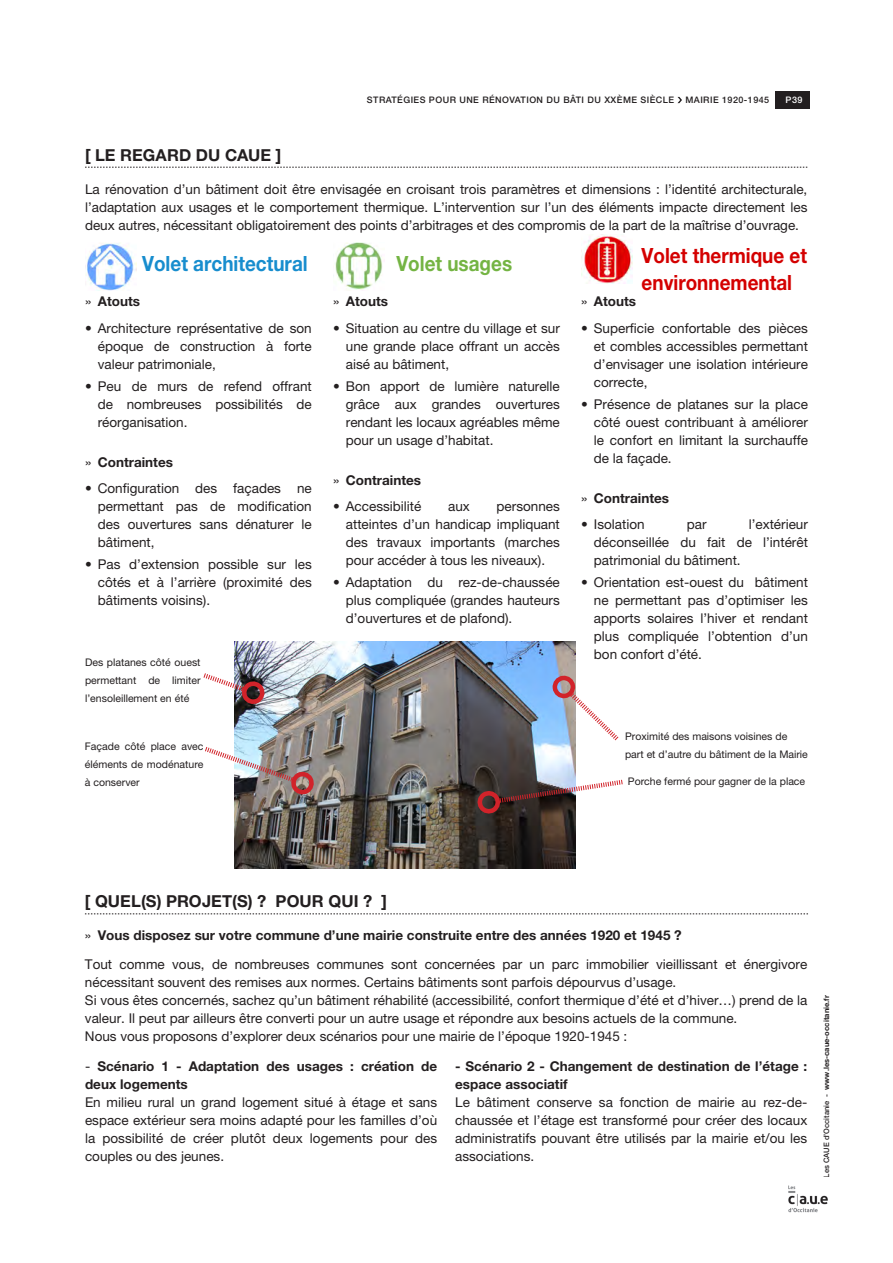
<style>
.page{position:relative;width:893px;height:1263px;background:#fff}
.page>*{position:absolute;margin:0;border:0;box-sizing:border-box;transform-origin:0 0}
.Contenu___texte{font:700 21px/27px "Helvetica Neue LT Pro";color:#d40000;scale:.9 1}
.Contenu___texte-2{font:700 21px "Helvetica Neue LT Pro";color:#178dce;scale:.9 1}
.Contenu___texte-3{font:700 21px "Helvetica Neue LT Pro";color:#74b443;scale:.9 1}
.Contenu___Titre{font:700 16.5px "Helvetica Neue LT Pro";letter-spacing:.005em;color:#231f20}
.Contenu___Liste{font:13.5px/18px "Helvetica Neue LT Pro";color:#231f20;text-align:justify}
.Contenu___texte-4{font:13.5px/18px "Helvetica Neue LT Pro";color:#231f20;text-align:justify}
.Contenu___Sous-titre{font:700 13.5px "Helvetica Neue LT Pro";color:#231f20}
.Contenu___texte-5{font:700 13.5px/18px "Helvetica Neue LT Pro";color:#231f20}
.légende___numérotati{font:10.5px/18px "Helvetica Neue LT Pro";color:#231f20;text-align:justify}
.t1{font:500 9px "Helvetica Neue LT Pro";letter-spacing:.05em;color:#231f20}
.t2{font:500 9px "Helvetica Neue LT Pro";color:#fff}
.t3{font:700 7.5px "Helvetica Neue LT Pro";color:#231f20}
.s1{font-weight:400}
.s2{font-weight:500}
</style>
<div class="page">
<svg style="left:85px;top:167px;width:722px;height:1px"></svg>
<img style="left:85px;top:243px;width:51px;height:47px">
<img style="left:333px;top:242px;width:50px;height:48px">
<img style="left:581px;top:235px;width:51px;height:48px">
<img style="left:234px;top:641px;width:341px;height:227px">
<svg style="left:85px;top:913px;width:723px;height:1px"></svg>
<svg style="left:472px;top:779px;width:151px;height:37px"></svg>
<svg style="left:549px;top:672px;width:70px;height:69px"></svg>
<img style="left:205px;top:746px;width:114px;height:53px">
<img style="left:203px;top:672px;width:67px;height:37px">
<div style="left:775px;top:91px;width:34px;height:17px;background:#231f20"></div>
<svg style="left:677px;top:97px;width:5px;height:6px"></svg>
<img style="left:788px;top:1185px;width:40px;height:28px">
<p class="t1" style="left:367px;top:95px;width:309px">STRATÉGIES POUR UNE RÉNOVATION DU BÂTI DU XXÈME SIÈCLE</p>
<p class="t1" style="left:685px;top:95px;width:85px">MAIRIE 1920-1945</p>
<p class="t2" style="left:785px;top:95px;width:18px">P39</p>
<p class="Contenu___Titre" style="left:85px;top:145px;width:198px">[ LE REGARD DU CAUE ]</p>
<p class="Contenu___texte-4" style="left:85px;top:180px;width:724px">La rénovation d’un bâtiment doit être envisagée en croisant trois paramètres et dimensions : l’identité architecturale, l’adaptation aux usages et le comportement thermique. L’intervention sur l’un des éléments impacte directement les deux autres, nécessitant obligatoirement des points d’arbitrages et des compromis de la part de la maîtrise d’ouvrage.</p>
<p class="Contenu___texte-2" style="left:142px;top:250px;width:185px">Volet architectural</p>
<p class="Contenu___texte-3" style="left:396px;top:250px;width:130px">Volet usages</p>
<p class="Contenu___texte" style="left:642px;top:242px;width:185px">Volet thermique et environnemental</p>
<p class="Contenu___Sous-titre" style="left:85px;top:293px;width:57px"><span class="s1">»</span> Atouts</p>
<p class="Contenu___Liste" style="left:98px;top:319px;width:216px;text-indent:-13px">• Architecture représentative de son époque de construction à forte valeur patrimoniale,</p>
<p class="Contenu___Liste" style="left:98px;top:377px;width:216px;text-indent:-13px">• Peu de murs de refend offrant de nombreuses possibilités de réorganisation.</p>
<p class="Contenu___Sous-titre" style="left:85px;top:453px;width:90px"><span class="s1">»</span> Contraintes</p>
<p class="Contenu___Liste" style="left:98px;top:479px;width:216px;text-indent:-13px">• Configuration des façades ne permettant pas de modification des ouvertures sans dénaturer le bâtiment,</p>
<p class="Contenu___Liste" style="left:98px;top:555px;width:216px;text-indent:-13px">• Pas d’extension possible sur les côtés et à l’arrière (proximité des bâtiments voisins).</p>
<p class="légende___numérotati" style="left:85px;top:653px;width:117px">Des platanes côté ouest permettant de limiter l’ensoleillement en été</p>
<p class="légende___numérotati" style="left:85px;top:737px;width:120px">Façade côté place avec éléments de modénature à conserver</p>
<p class="Contenu___Sous-titre" style="left:333px;top:293px;width:57px"><span class="s1">»</span> Atouts</p>
<p class="Contenu___Liste" style="left:346px;top:319px;width:216px;text-indent:-13px">• Situation au centre du village et sur une grande place offrant un accès aisé au bâtiment,</p>
<p class="Contenu___Liste" style="left:346px;top:377px;width:216px;text-indent:-13px">• Bon apport de lumière naturelle grâce aux grandes ouvertures rendant les locaux agréables même pour un usage d’habitat.</p>
<p class="Contenu___Sous-titre" style="left:333px;top:471px;width:90px"><span class="s1">»</span> Contraintes</p>
<p class="Contenu___Liste" style="left:333px;top:497px;width:90px">• Accessibilité</p>
<p class="Contenu___Liste" style="left:448px;top:497px;width:23px">aux</p>
<p class="Contenu___Liste" style="left:346px;top:497px;width:216px;text-indent:151px">personnes atteintes d’un handicap impliquant des travaux importants (marches pour accéder à tous les niveaux).</p>
<p class="Contenu___Liste" style="left:346px;top:573px;width:216px;text-indent:-13px">• Adaptation du rez-de-chaussée plus compliquée (grandes hauteurs d’ouvertures et de plafond).</p>
<p class="Contenu___Sous-titre" style="left:581px;top:293px;width:57px"><span class="s1">»</span> Atouts</p>
<p class="Contenu___Liste" style="left:594px;top:319px;width:216px;text-indent:-13px">• Superficie confortable des pièces et combles accessibles permettant d’envisager une isolation intérieure correcte,</p>
<p class="Contenu___Liste" style="left:594px;top:395px;width:216px;text-indent:-13px">• Présence de platanes sur la place côté ouest contribuant à améliorer le confort en limitant la surchauffe de la façade.</p>
<p class="Contenu___Sous-titre" style="left:581px;top:489px;width:90px"><span class="s1">»</span> Contraintes</p>
<p class="Contenu___Liste" style="left:581px;top:515px;width:65px">• Isolation</p>
<p class="Contenu___Liste" style="left:687px;top:515px;width:21px">par</p>
<p class="Contenu___Liste" style="left:594px;top:515px;width:216px;text-indent:155px">l’extérieur déconseillée du fait de l’intérêt patrimonial du bâtiment.</p>
<p class="Contenu___Liste" style="left:594px;top:573px;width:216px;text-indent:-13px">• Orientation est-ouest du bâtiment ne permettant pas d’optimiser les apports solaires l’hiver et rendant plus compliquée l’obtention d’un bon confort d’été.</p>
<p class="légende___numérotati" style="left:625px;top:727px;width:184px">Proximité des maisons voisines de part et d’autre du bâtiment de la Mairie</p>
<p class="légende___numérotati" style="left:628px;top:772px;width:179px">Porche fermé pour gagner de la place</p>
<p class="Contenu___Titre" style="left:85px;top:891px;width:304px">[ QUEL(S) PROJET(S) ? POUR QUI ? ]</p>
<p class="Contenu___Sous-titre" style="left:85px;top:927px;width:598px"><span class="s1">»</span> Vous disposez sur votre commune d’une mairie construite entre des années 1920 et 1945 ?</p>
<p class="Contenu___texte-4" style="left:85px;top:955px;width:724px">Tout comme vous, de nombreuses communes sont concernées par un parc immobilier vieillissant et énergivore nécessitant souvent des remises aux normes. Certains bâtiments sont parfois dépourvus d’usage.</p>
<p class="Contenu___texte-4" style="left:85px;top:991px;width:724px">Si vous êtes concernés, sachez qu’un bâtiment réhabilité (accessibilité, confort thermique d’été et d’hiver…) prend de la valeur. Il peut par ailleurs être converti pour un autre usage et répondre aux besoins actuels de la commune.</p>
<p class="Contenu___texte-4" style="left:85px;top:1027px;width:544px">Nous vous proposons d’explorer deux scénarios pour une mairie de l’époque 1920-1945 :</p>
<p class="Contenu___texte-5" style="left:85px;top:1057px;width:354px"><span class="s1">-</span> Scénario 1 - Adaptation des usages : création de deux logements</p>
<p class="Contenu___texte-4" style="left:85px;top:1093px;width:354px">En milieu rural un grand logement situé à étage et sans espace extérieur sera moins adapté pour les familles d’où la possibilité de créer plutôt deux logements pour des couples ou des jeunes.</p>
<p class="Contenu___texte-5" style="left:455px;top:1057px;width:354px">- Scénario 2 - Changement de destination de l’étage : espace associatif</p>
<p class="Contenu___texte-4" style="left:455px;top:1093px;width:354px">Le bâtiment conserve sa fonction de mairie au rez-de&shy;chaussée et l’étage est transformé pour créer des locaux administratifs pouvant être utilisés par la mairie et/ou les associations.</p>
<p class="t3" style="left:822px;top:1177px;width:184px;rotate:-90deg"><span class="s2">Les CAUE d’Occitanie -</span> www.les-caue-occitanie.fr</p>
</div>
